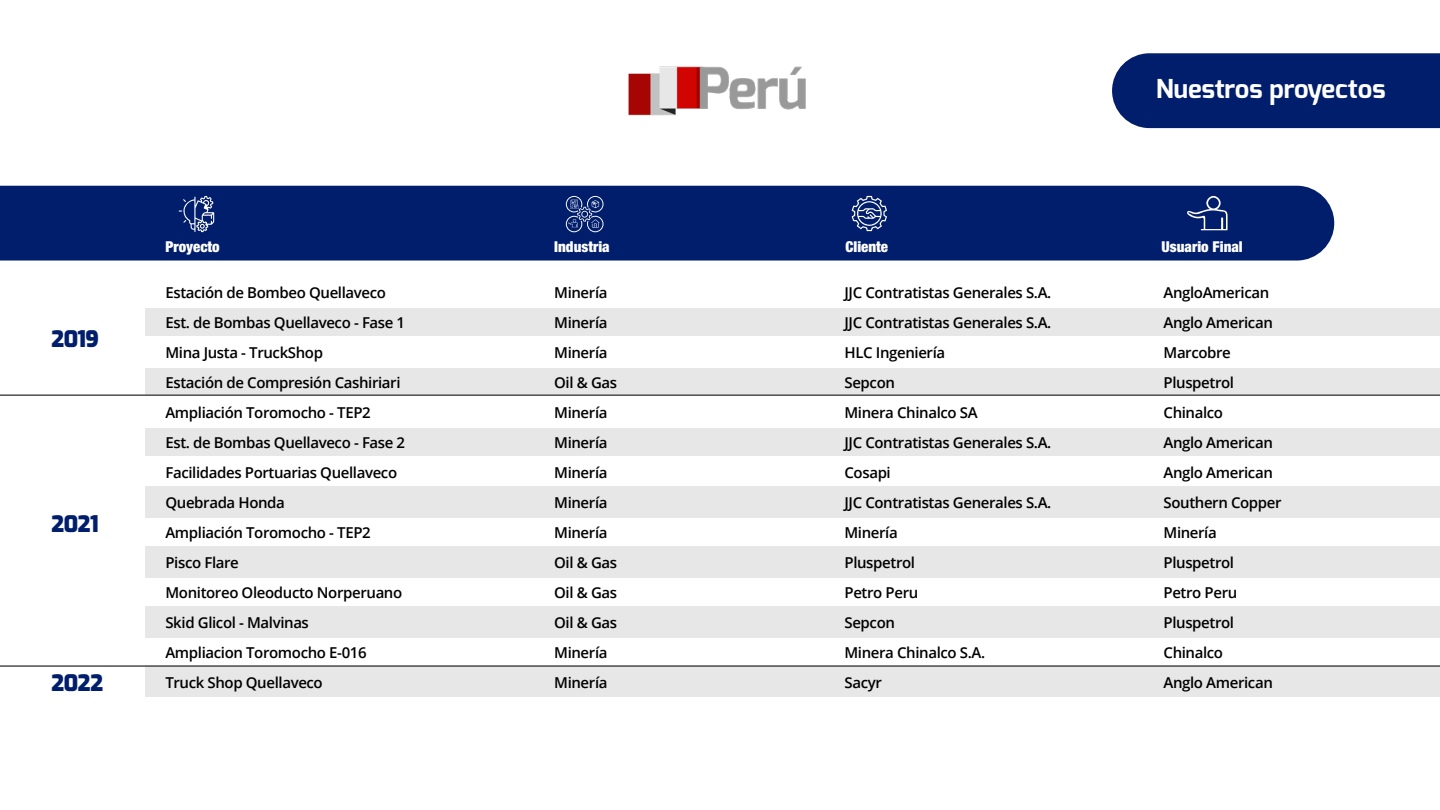
<style>
.page{position:relative;width:1440px;height:810px;background:#fff}
.page>*{position:absolute;margin:0;border:0;box-sizing:border-box;transform-origin:0 0}
.t1{font:700 26.03px "Exo";color:#fff}
.t2{font:900 22.5px "Exo";letter-spacing:-.025em;color:#001e6c}
.t3{font:600 15px/30px "Open Sans";letter-spacing:-.025em;color:#000}
.t4{font:900 condensed 15px "Helvetica Neue";color:#fff}
</style>
<div class="page">
<img style="left:628px;top:66px;width:178px;height:50px">
<div style="left:1112px;top:53px;width:328px;height:75px;background:#001e6c"></div>
<div style="left:145px;top:277px;width:1295px;height:179px;background:#e7e7e7"></div>
<div style="left:145px;top:277px;width:1295px;height:31px;background:#fff"></div>
<div style="left:145px;top:336px;width:1295px;height:32px;background:#fff"></div>
<div style="left:145px;top:396px;width:1295px;height:31px;background:#fff"></div>
<div style="left:145px;top:487px;width:1295px;height:31px;background:#e7e7e7"></div>
<div style="left:145px;top:546px;width:1295px;height:32px;background:#e7e7e7"></div>
<div style="left:145px;top:606px;width:1295px;height:31px;background:#e7e7e7"></div>
<div style="left:145px;top:666px;width:1295px;height:31px;background:#e7e7e7"></div>
<hr style="left:0;top:394px;width:1440px;height:2px;background:#4d4d4d">
<hr style="left:0;top:665px;width:1440px;height:2px;background:#4d4d4d">
<div style="left:0;top:186px;width:1334px;height:75px;background:#001e6c"></div>
<svg style="left:852px;top:196px;width:35px;height:35px"></svg>
<svg style="left:1187px;top:196px;width:41px;height:34px"></svg>
<svg style="left:179px;top:196px;width:35px;height:36px"></svg>
<svg style="left:566px;top:196px;width:38px;height:36px"></svg>
<h2 class="t2" style="left:51px;top:322px;width:49px">2019</h2>
<h2 class="t2" style="left:51px;top:507px;width:49px">2021</h2>
<h2 class="t2" style="left:51px;top:665px;width:54px">2022</h2>
<h1 class="t1" style="left:1156px;top:72px;width:231px">Nuestros proyectos</h1>
<p class="t4" style="left:165px;top:237px;width:56px">Proyecto</p>
<p class="t4" style="left:554px;top:237px;width:57px">Industria</p>
<p class="t4" style="left:845px;top:237px;width:44px">Cliente</p>
<p class="t4" style="left:1162px;top:237px;width:83px">Usuario Final</p>
<p class="t3" style="left:165px;top:277px;width:241px">Estación de Bombeo Quellaveco<br>Est. de Bombas Quellaveco - Fase 1<br>Mina Justa - TruckShop<br>Estación de Compresión Cashiriari<br>Ampliación Toromocho - TEP2<br>Est. de Bombas Quellaveco - Fase 2<br>Facilidades Portuarias Quellaveco<br>Quebrada Honda<br>Ampliación Toromocho - TEP2<br>Pisco Flare<br>Monitoreo Oleoducto Norperuano<br>Skid Glicol - Malvinas<br>Ampliacion Toromocho E-016<br>Truck Shop Quellaveco</p>
<p class="t3" style="left:554px;top:277px;width:64px">Minería<br>Minería<br>Minería<br>Oil &amp; Gas<br>Minería<br>Minería<br>Minería<br>Minería<br>Minería<br>Oil &amp; Gas<br>Oil &amp; Gas<br>Oil &amp; Gas<br>Minería<br>Minería</p>
<p class="t3" style="left:845px;top:277px;width:208px">JJC Contratistas Generales S.A.<br>JJC Contratistas Generales S.A.<br>HLC Ingeniería<br>Sepcon<br>Minera Chinalco SA<br>JJC Contratistas Generales S.A.<br>Cosapi<br>JJC Contratistas Generales S.A.<br>Minería<br>Pluspetrol<br>Petro Peru<br>Sepcon<br>Minera Chinalco S.A.<br>Sacyr</p>
<p class="t3" style="left:1164px;top:277px;width:120px">AngloAmerican<br>Anglo American<br>Marcobre<br>Pluspetrol<br>Chinalco<br>Anglo American<br>Anglo American<br>Southern Copper<br>Minería<br>Pluspetrol<br>Petro Peru<br>Pluspetrol<br>Chinalco<br>Anglo American</p>
</div>
